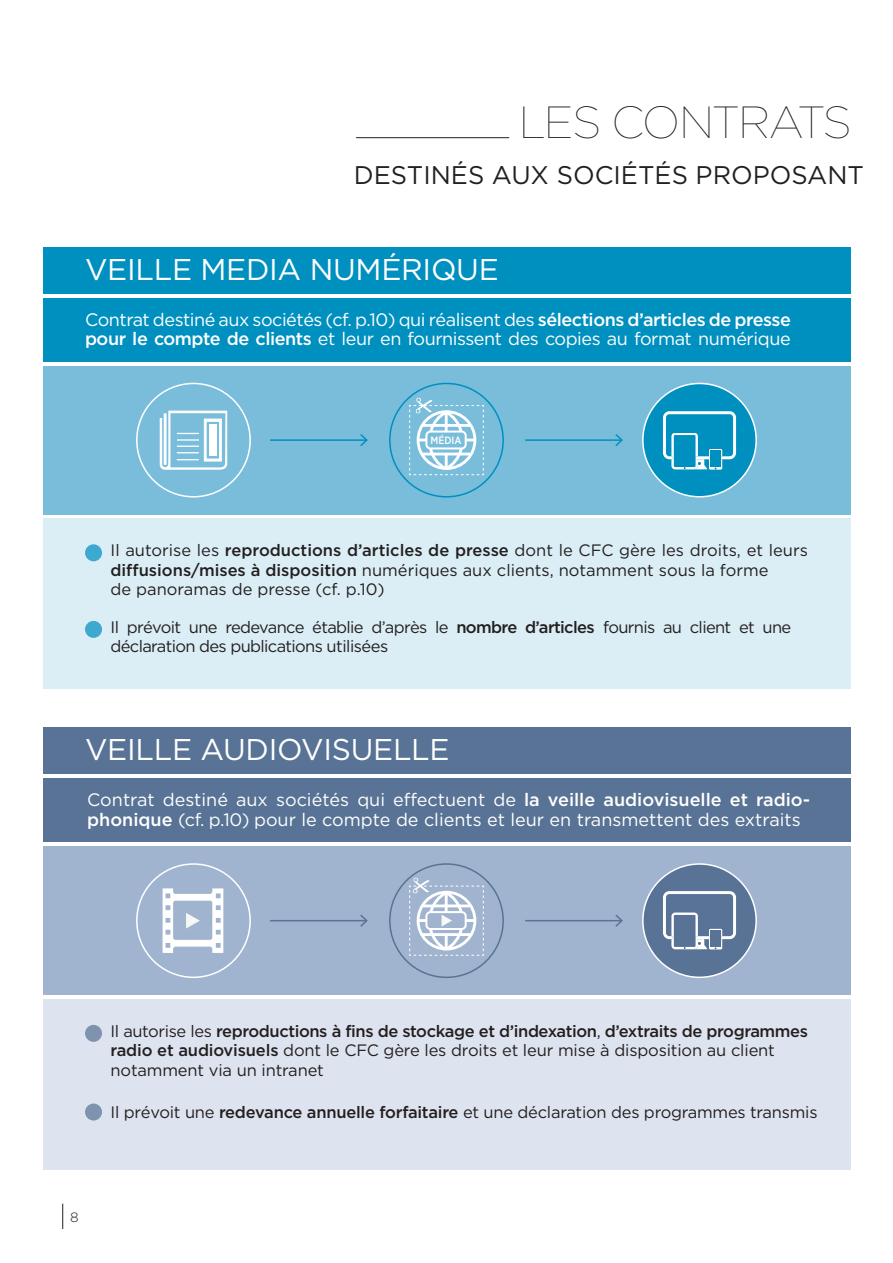
<style>
.page{position:relative;width:893px;height:1263px;background:#fff}
.page>*{position:absolute;margin:0;border:0;box-sizing:border-box;transform-origin:0 0}
.t1{font:100 45px "Gotham";letter-spacing:-.03em;color:#231f20}
.t2{font:30px "Gotham";letter-spacing:-.01em;color:#fff}
.t3{font:25.5px "Gotham";color:#231f20}
.t4{font:18px/19.5px "Gotham";letter-spacing:-.02em;color:#fff}
.t5{font:18px/19.5px "Gotham";color:#fff}
.t6{font:16.5px/19.5px "Gotham";letter-spacing:-.01em;color:#231f20}
.t7{font:16.5px/19.5px "Gotham";letter-spacing:-.04em;color:#231f20}
.t8{font:300 13.5px "Gotham";color:#231f20}
.t9{font:500 10.65px "Gotham Narrow";color:#fff}
.s1{font-weight:500}
</style>
<div class="page">
<svg style="left:62px;top:1204px;width:1px;height:25px"></svg>
<div style="left:43px;top:247px;width:807px;height:46px;background:#0090c0"></div>
<div style="left:43px;top:366px;width:807px;height:148px;background:#79bddb"></div>
<div style="left:43px;top:298px;width:807px;height:63px;background:#0090c0"></div>
<div style="left:43px;top:519px;width:807px;height:170px;background:#dbedf5"></div>
<div style="left:43px;top:727px;width:807px;height:47px;background:#587395"></div>
<div style="left:43px;top:846px;width:807px;height:149px;background:#a0b4cf"></div>
<div style="left:43px;top:999px;width:807px;height:170px;background:#dee4ef"></div>
<div style="left:43px;top:778px;width:807px;height:64px;background:#587395"></div>
<div style="left:85px;top:544px;width:17px;height:17px;background:#3ea9cf;border-radius:50%"></div>
<div style="left:136px;top:383px;width:115px;height:114px;border:2px solid #fff;border-radius:50%"></div>
<div style="left:643px;top:383px;width:113px;height:114px;background:#0090c0;border-radius:50%"></div>
<div style="left:642px;top:383px;width:115px;height:114px;border:2px solid #fff;border-radius:50%"></div>
<div style="left:389px;top:383px;width:115px;height:114px;border:2px solid #0090c0;border-radius:50%"></div>
<div style="left:85px;top:621px;width:17px;height:17px;background:#3ea9cf;border-radius:50%"></div>
<svg style="left:160px;top:410px;width:67px;height:60px"></svg>
<div style="left:209px;top:424px;width:7px;height:32px;background:#fff"></div>
<svg style="left:663px;top:411px;width:73px;height:59px"></svg>
<hr style="left:270px;top:439px;width:97px;height:2px;background:#0090c0">
<svg style="left:359px;top:434px;width:9px;height:12px"></svg>
<hr style="left:525px;top:439px;width:97px;height:2px;background:#0090c0">
<svg style="left:614px;top:434px;width:9px;height:12px"></svg>
<svg style="left:409px;top:397px;width:75px;height:78px"></svg>
<hr style="left:422px;top:424px;width:49px;height:3px;background:#fff">
<hr style="left:422px;top:453px;width:49px;height:2px;background:#fff">
<div style="left:425px;top:431px;width:42px;height:18px;border:2px solid #fff;border-radius:4px"></div>
<div style="left:85px;top:1025px;width:17px;height:17px;background:#7f93af;border-radius:50%"></div>
<div style="left:136px;top:863px;width:115px;height:115px;border:2px solid #fff;border-radius:50%"></div>
<div style="left:643px;top:864px;width:113px;height:113px;background:#587395;border-radius:50%"></div>
<div style="left:642px;top:863px;width:115px;height:115px;border:2px solid #fff;border-radius:50%"></div>
<div style="left:389px;top:863px;width:115px;height:115px;border:2px solid #587395;border-radius:50%"></div>
<div style="left:85px;top:1103px;width:17px;height:17px;background:#7f93af;border-radius:50%"></div>
<svg style="left:663px;top:891px;width:73px;height:58px"></svg>
<hr style="left:270px;top:920px;width:97px;height:1px;background:#587395">
<svg style="left:359px;top:914px;width:9px;height:13px"></svg>
<hr style="left:525px;top:920px;width:97px;height:1px;background:#587395">
<svg style="left:614px;top:914px;width:9px;height:13px"></svg>
<svg style="left:163px;top:888px;width:60px;height:65px"></svg>
<svg style="left:409px;top:877px;width:75px;height:79px"></svg>
<hr style="left:356px;top:137px;width:153px;height:1px;background:#231f20">
<h1 class="t1" style="left:519px;top:98px;width:334px">LES CONTRATS</h1>
<h3 class="t3" style="left:354px;top:161px;width:512px">DESTINÉS AUX SOCIÉTÉS PROPOSANT</h3>
<h2 class="t2" style="left:85px;top:253px;width:415px">VEILLE MEDIA NUMÉRIQUE</h2>
<p class="t4" style="left:85px;top:309px;width:707px">Contrat destiné aux sociétés (cf. p.10) qui réalisent des <span class="s1">sélections d’articles de presse pour le compte de clients</span> et leur en fournissent des copies au format numérique</p>
<p class="t9" style="left:430px;top:434px;width:33px">MÉDIA</p>
<p class="t6" style="left:111px;top:540px;width:699px">Il autorise les <span class="s1">reproductions d’articles de presse</span> dont le CFC gère les droits, et leurs <span class="s1">diffusions/mises à disposition</span> numériques aux clients, notamment sous la forme<br>de panoramas de presse (cf. p.10)</p>
<p class="t7" style="left:111px;top:617px;width:682px">Il prévoit une redevance établie d’après le <span class="s1">nombre d’articles</span> fournis au client et une déclaration des publications utilisées</p>
<h2 class="t2" style="left:85px;top:733px;width:366px">VEILLE AUDIOVISUELLE</h2>
<p class="t5" style="left:87px;top:790px;width:724px">Contrat destiné aux sociétés qui effectuent de <span class="s1">la veille audiovisuelle et radio&shy;phonique</span> (cf. p.10) pour le compte de clients et leur en transmettent des extraits</p>
<p class="t6" style="left:111px;top:1021px;width:699px">Il autorise les <span class="s1">reproductions à fins de stockage et d’indexation</span>, <span class="s1">d’extraits de programmes radio et audiovisuels</span> dont le CFC gère les droits et leur mise à disposition au client notamment via un intranet</p>
<p class="t6" style="left:111px;top:1102px;width:708px">Il prévoit une <span class="s1">redevance annuelle forfaitaire</span> et une déclaration des programmes transmis</p>
<p class="t8" style="left:70px;top:1209px;width:10px">8</p>
</div>
